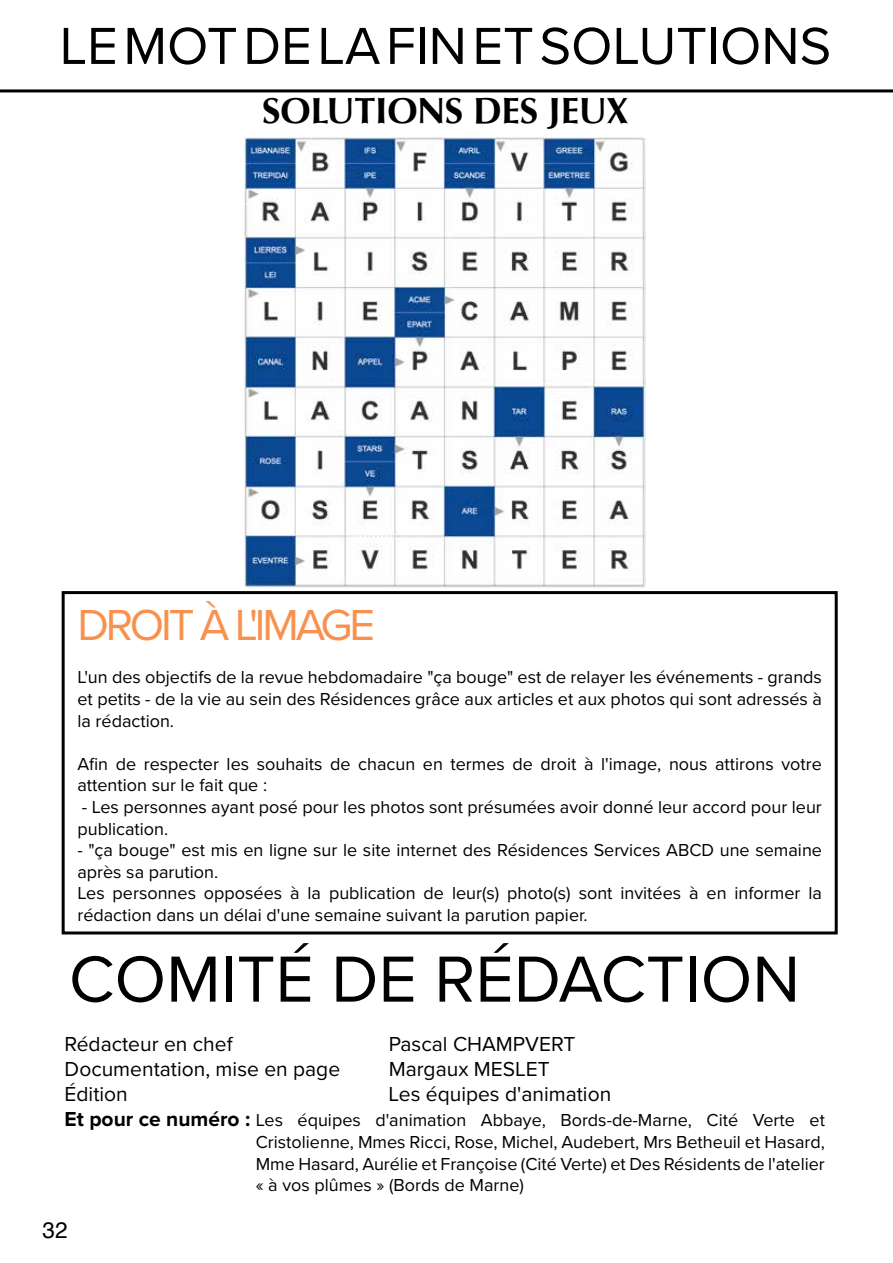
<style>
.page{position:relative;width:893px;height:1263px;background:#fff}
.page>*{position:absolute;margin:0;border:0;box-sizing:border-box;transform-origin:0 0}
.t1{font:67.5px "Proxima Nova";color:#000}
.t2{font:54px "Proxima Nova";color:#000}
.t3{font:45px "Proxima Nova";letter-spacing:-.07em;color:#f8914d}
.t4{font:700 37.5px "Vera Humana 95";color:#000}
.t5{font:22.5px "Helvetica";color:#000}
.t6{font:21px "Proxima Nova";color:#000}
.t7{font:18px/21.6px "Proxima Nova";color:#000}
.s1{font-weight:700;font-size:21px}
</style>
<div class="page">
<hr style="left:0;top:89px;width:893px;height:3px;background:#000">
<div style="left:62px;top:591px;width:776px;height:343px;border:3px solid #000"></div>
<img style="left:244px;top:137px;width:401px;height:451px">
<h2 class="t2" style="left:60px;top:6px;width:773px">LE MOT DE LA FIN ET SOLUTIONS</h2>
<h3 class="t4" style="left:262px;top:88px;width:367px">SOLUTIONS DES JEUX</h3>
<h3 class="t3" style="left:77px;top:592px;width:299px">DROIT À L'IMAGE</h3>
<p class="t7" style="left:77px;top:666px;width:746px;text-align:justify">L'un des objectifs de la revue hebdomadaire "ça bouge" est de relayer les événements - grands et petits - de la vie au sein des Résidences grâce aux articles et aux photos qui sont adressés à la rédaction.</p>
<p class="t7" style="left:77px;top:752px;width:746px">Afin de respecter les souhaits de chacun en termes de droit à l'image, nous attirons votre attention sur le fait que :</p>
<p class="t7" style="left:77px;top:795px;width:746px">- Les personnes ayant posé pour les photos sont présumées avoir donné leur accord pour leur publication.</p>
<p class="t7" style="left:77px;top:838px;width:746px">- "ça bouge" est mis en ligne sur le site internet des Résidences Services ABCD une semaine après sa parution.<br>Les personnes opposées à la publication de leur(s) photo(s) sont invitées à en informer la rédaction dans un délai d'une semaine suivant la parution papier.</p>
<h1 class="t1" style="left:69px;top:929px;width:733px">COMITÉ DE RÉDACTION</h1>
<p class="t6" style="left:65px;top:1028px;width:169px">Rédacteur en chef</p>
<p class="t6" style="left:389px;top:1028px;width:188px">Pascal CHAMPVERT</p>
<p class="t6" style="left:65px;top:1053px;width:277px">Documentation, mise en page</p>
<p class="t6" style="left:389px;top:1053px;width:163px">Margaux MESLET</p>
<p class="t6" style="left:65px;top:1078px;width:65px">Édition</p>
<p class="t6" style="left:389px;top:1078px;width:224px">Les équipes d'animation</p>
<p class="t7" style="left:256px;top:1109px;width:571px;text-align:justify;text-indent:-191px"><span class="s1">Et pour ce numéro :</span> Les équipes d'animation Abbaye, Bords-de-Marne, Cité Verte et Cristolienne, Mmes Ricci, Rose, Michel, Audebert, Mrs Betheuil et Hasard, Mme Hasard, Aurélie et Françoise (Cité Verte) et Des Résidents de l'atelier « à vos plûmes » (Bords de Marne)</p>
<p class="t5" style="left:43px;top:1213px;width:27px">32</p>
</div>
